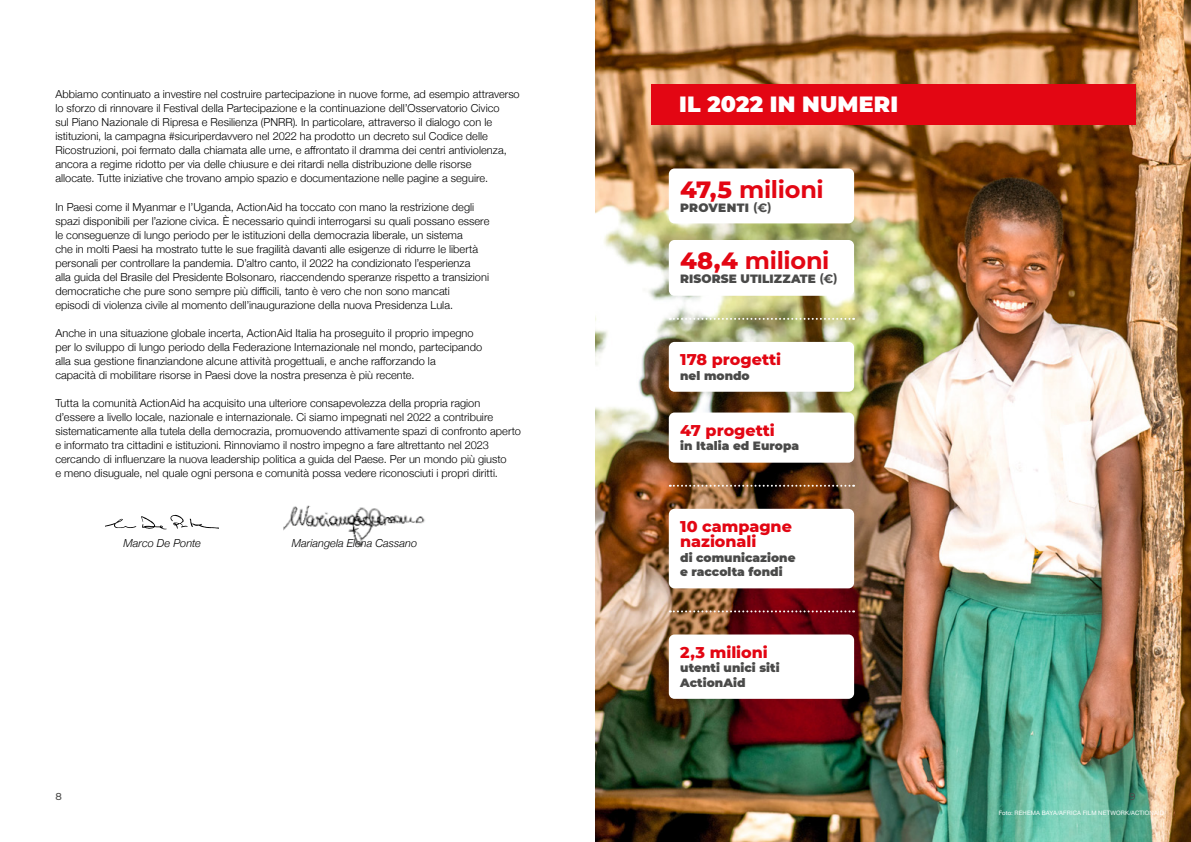
<style>
.page{position:relative;width:1191px;height:842px;background:#fff}
.page>*{position:absolute;margin:0;border:0;box-sizing:border-box;transform-origin:0 0}
.t1{font:700 24px "Montserrat";letter-spacing:-.01em;color:#e30613}
.t2{font:900 22px "Montserrat";letter-spacing:.01em;color:#fff}
.t3{font:800 15.9px/15px "Montserrat";color:#e30613}
.t4{font:900 12px/14.4px "Montserrat";letter-spacing:.005em;color:#4a4a49}
.t5{font:300 11px/14px "Helvetica Neue";letter-spacing:.005em;color:#000}
.t6{font:italic 300 11px "Helvetica Neue";color:#000}
.t7{font:500 10px "Montserrat";color:#4a4a49}
.t8{font:6px "Helvetica Neue";letter-spacing:.02em;color:#fff}
.s1{font-weight:800}
.s2{font-weight:700}
</style>
<div class="page">
<img style="left:595px;top:0;width:596px;height:842px">
<div style="left:651px;top:84px;width:484px;height:41px;background:#e30613"></div>
<div style="left:669px;top:168px;width:185px;height:55px;background:#fff;border-radius:6px"></div>
<div style="left:669px;top:240px;width:185px;height:56px;background:#fff;border-radius:6px"></div>
<svg style="left:670px;top:318px;width:184px;height:2px"></svg>
<svg style="left:670px;top:485px;width:184px;height:2px"></svg>
<svg style="left:670px;top:610px;width:184px;height:2px"></svg>
<div style="left:669px;top:412px;width:185px;height:51px;background:#fff;border-radius:6px"></div>
<div style="left:669px;top:342px;width:185px;height:50px;background:#fff;border-radius:6px"></div>
<div style="left:669px;top:509px;width:185px;height:79px;background:#fff;border-radius:6px"></div>
<div style="left:669px;top:634px;width:185px;height:65px;background:#fff;border-radius:6px"></div>
<svg style="left:106px;top:515px;width:112px;height:15px"></svg>
<img style="left:283px;top:505px;width:142px;height:42px">
<p class="t5" style="left:55px;top:87px;width:466px">Abbiamo continuato a investire nel costruire partecipazione in nuove forme, ad esempio attraverso lo sforzo di rinnovare il Festival della Partecipazione e la continuazione dell’Osservatorio Civico<br>sul Piano Nazionale di Ripresa e Resilienza (PNRR). In particolare, attraverso il dialogo con le istituzioni, la campagna #sicuriperdavvero nel 2022 ha prodotto un decreto sul Codice delle Ricostruzioni, poi fermato dalla chiamata alle urne, e affrontato il dramma dei centri antiviolenza, ancora a regime ridotto per via delle chiusure e dei ritardi nella distribuzione delle risorse<br>allocate. Tutte iniziative che trovano ampio spazio e documentazione nelle pagine a seguire.</p>
<p class="t5" style="left:55px;top:199px;width:435px">In Paesi come il Myanmar e l’Uganda, ActionAid ha toccato con mano la restrizione degli spazi disponibili per l’azione civica. È necessario quindi interrogarsi su quali possano essere le conseguenze di lungo periodo per le istituzioni della democrazia liberale, un sistema<br>che in molti Paesi ha mostrato tutte le sue fragilità davanti alle esigenze di ridurre le libertà personali per controllare la pandemia. D’altro canto, il 2022 ha condizionato l’esperienza<br>alla guida del Brasile del Presidente Bolsonaro, riaccendendo speranze rispetto a transizioni democratiche che pure sono sempre più difficili, tanto è vero che non sono mancati<br>episodi di violenza civile al momento dell’inaugurazione della nuova Presidenza Lula.</p>
<p class="t5" style="left:55px;top:325px;width:428px">Anche in una situazione globale incerta, ActionAid Italia ha proseguito il proprio impegno per lo sviluppo di lungo periodo della Federazione Internazionale nel mondo, partecipando alla sua gestione finanziandone alcune attività progettuali, e anche rafforzando la<br>capacità di mobilitare risorse in Paesi dove la nostra presenza è più recente.</p>
<p class="t5" style="left:55px;top:395px;width:467px">Tutta la comunità ActionAid ha acquisito una ulteriore consapevolezza della propria ragion d’essere a livello locale, nazionale e internazionale. Ci siamo impegnati nel 2022 a contribuire sistematicamente alla tutela della democrazia, promuovendo attivamente spazi di confronto aperto e informato tra cittadini e istituzioni. Rinnoviamo il nostro impegno a fare altrettanto nel 2023 cercando di influenzare la nuova leadership politica a guida del Paese. Per un mondo più giusto<br>e meno disuguale, nel quale ogni persona e comunità possa vedere riconosciuti i propri diritti.</p>
<p class="t6" style="left:123px;top:535px;width:79px">Marco De Ponte</p>
<p class="t6" style="left:292px;top:535px;width:127px">Mariangela Elena Cassano</p>
<h2 class="t2" style="left:679px;top:88px;width:220px">IL 2022 IN NUMERI</h2>
<h1 class="t1" style="left:680px;top:172px;width:145px"><span class="s1">47,5</span> milioni</h1>
<p class="t4" style="left:680px;top:200px;width:93px">PROVENTI <span class="s2">(€)</span></p>
<h1 class="t1" style="left:680px;top:243px;width:151px"><span class="s1">48,4</span> milioni</h1>
<p class="t4" style="left:680px;top:271px;width:159px">RISORSE UTILIZZATE <span class="s2">(€)</span></p>
<h3 class="t3" style="left:680px;top:351px;width:102px">178 progetti</h3>
<p class="t4" style="left:680px;top:367px;width:71px">nel mondo</p>
<h3 class="t3" style="left:680px;top:422px;width:96px">47 progetti</h3>
<p class="t4" style="left:680px;top:438px;width:120px">in Italia ed Europa</p>
<h3 class="t3" style="left:680px;top:518px;width:113px">10 campagne nazionali</h3>
<p class="t4" style="left:680px;top:549px;width:117px">di comunicazione e raccolta fondi</p>
<h3 class="t3" style="left:680px;top:644px;width:89px">2,3 milioni</h3>
<p class="t4" style="left:680px;top:660px;width:101px">utenti unici siti<br>ActionAid</p>
<p class="t7" style="left:55px;top:789px;width:8px">8</p>
<p class="t7" style="left:1129px;top:789px;width:8px">9</p>
<p class="t8" style="left:998px;top:808px;width:167px">Foto: REHEMA BAYA/AFRICA FILM NETWORK/ACTIONAID</p>
</div>
